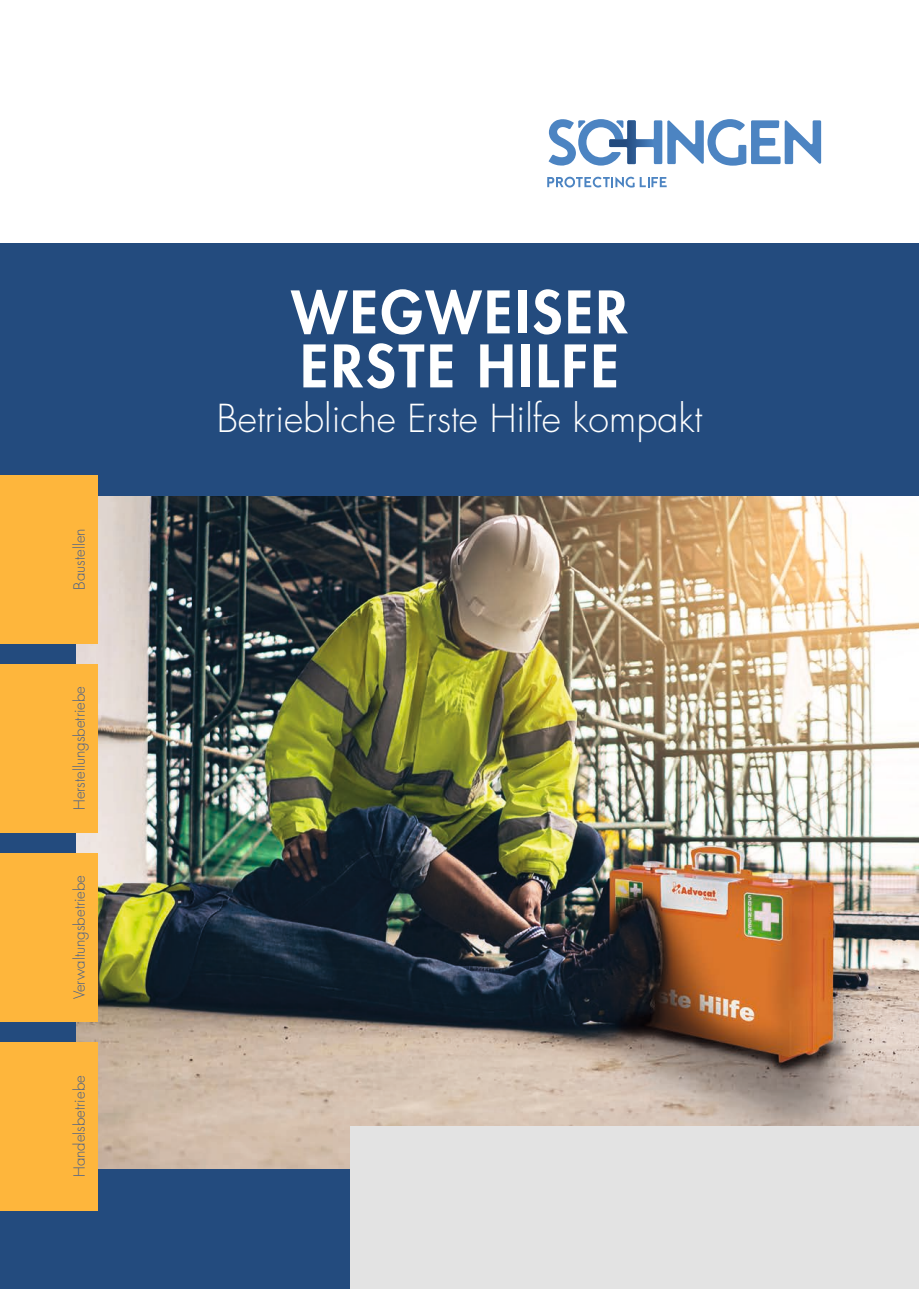
<style>
.page{position:relative;width:919px;height:1289px;background:#fff}
.page>*{position:absolute;margin:0;border:0;box-sizing:border-box;transform-origin:0 0}
.t1{font:800 57px/54px "Futura Std";letter-spacing:.05em;color:#fff}
.t2{font:300 37.5px "Futura Std";color:#fff}
.t3{font:300 15px "Futura Std";color:#435d8d}
</style>
<div class="page">
<div style="left:0;top:244px;width:918px;height:1044px;background:#234b7e"></div>
<svg style="left:547px;top:177px;width:119px;height:10px"></svg>
<svg style="left:548px;top:119px;width:273px;height:47px"></svg>
<img style="left:77px;top:496px;width:841px;height:672px">
<div style="left:0;top:475px;width:98px;height:168px;background:#feb63c"></div>
<div style="left:0;top:664px;width:98px;height:168px;background:#feb63c"></div>
<div style="left:0;top:853px;width:98px;height:168px;background:#feb63c"></div>
<div style="left:0;top:1042px;width:98px;height:168px;background:#feb63c"></div>
<div style="left:350px;top:1126px;width:568px;height:162px;background:#e3e3e3"></div>
<p class="t3" style="left:70px;top:589px;width:63px;rotate:-90deg">Baustellen</p>
<p class="t3" style="left:70px;top:810px;width:126px;rotate:-90deg">Herstellungsbetriebe</p>
<p class="t3" style="left:70px;top:999px;width:126px;rotate:-90deg">Verwaltungsbetriebe</p>
<p class="t3" style="left:70px;top:1177px;width:103px;rotate:-90deg">Handelsbetriebe</p>
<h1 class="t1" style="left:291px;top:285px;width:338px">WEGWEISER<br>ERSTE HILFE</h1>
<h2 class="t2" style="left:217px;top:396px;width:487px">Betriebliche Erste Hilfe kompakt</h2>
</div>
